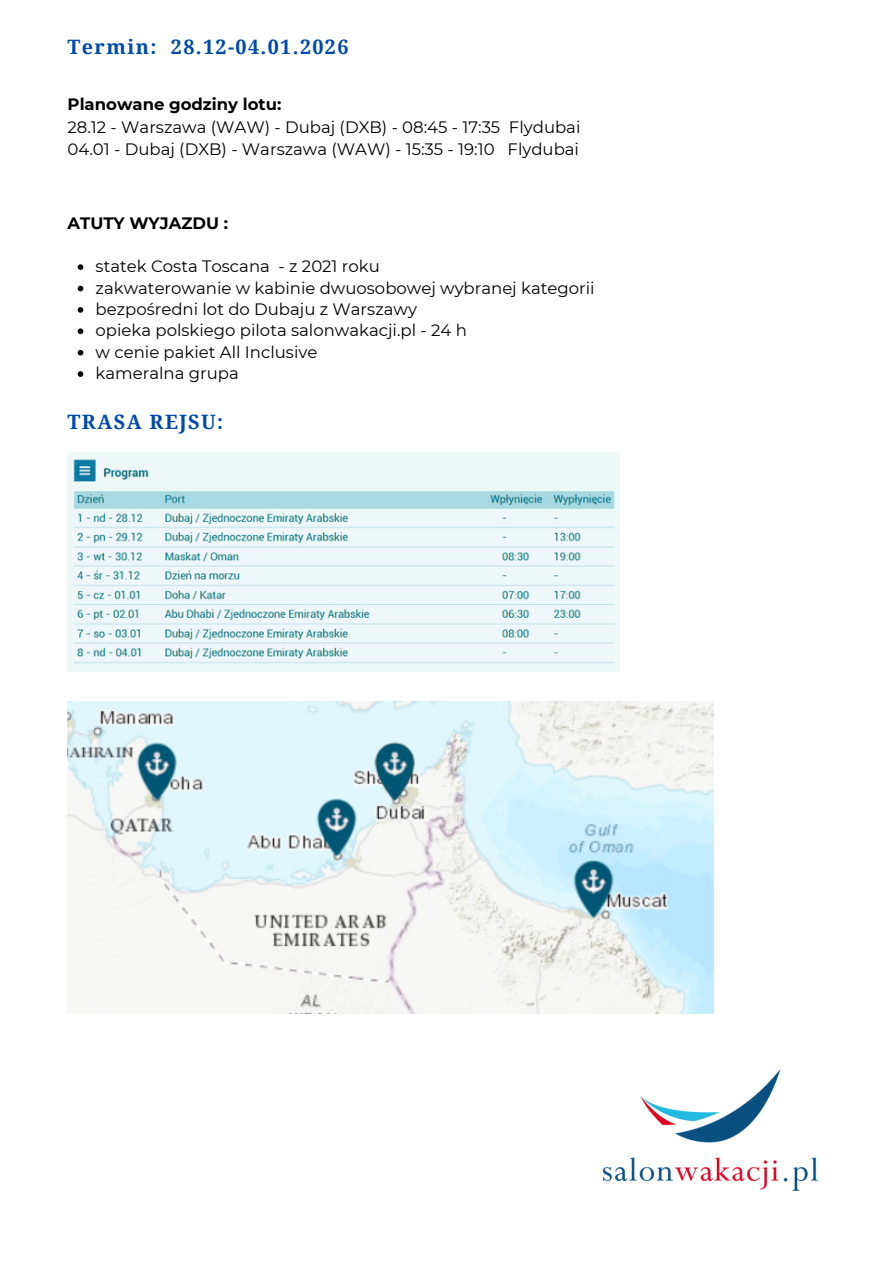
<style>
.page{position:relative;width:893px;height:1264px;background:#fff}
.page>*{position:absolute;margin:0;border:0;box-sizing:border-box;transform-origin:0 0}
.t1{font:700 19.8px "Noto Serif";letter-spacing:.07em;color:#004aad}
.t2{font:16.5px "Montserrat";color:#000}
.t3{font:700 16.5px "Montserrat";color:#000}
</style>
<div class="page">
<img style="left:68px;top:701px;width:645px;height:312px">
<img style="left:602px;top:1069px;width:217px;height:122px">
<img style="left:68px;top:453px;width:551px;height:218px">
<svg style="left:78px;top:264px;width:5px;height:6px"></svg>
<svg style="left:78px;top:286px;width:5px;height:5px"></svg>
<svg style="left:78px;top:307px;width:5px;height:6px"></svg>
<svg style="left:78px;top:328px;width:5px;height:6px"></svg>
<svg style="left:78px;top:350px;width:5px;height:5px"></svg>
<svg style="left:78px;top:371px;width:5px;height:6px"></svg>
<p class="t1" style="left:68px;top:33px;width:282px">Termin: 28.12-04.01.2026</p>
<p class="t3" style="left:68px;top:94px;width:215px">Planowane godziny lotu:</p>
<p class="t2" style="left:68px;top:117px;width:514px">28.12 - Warszawa (WAW) - Dubaj (DXB) - 08:45 - 17:35 Flydubai</p>
<h1 class="t2" style="left:68px;top:139px;width:513px">04.01 - Dubaj (DXB) - Warszawa (WAW) - 15:35 - 19:10 Flydubai</h1>
<h2 class="t3" style="left:68px;top:213px;width:162px">ATUTY WYJAZDU :</h2>
<p class="t2" style="left:96px;top:256px;width:286px">statek Costa Toscana - z 2021 roku</p>
<p class="t2" style="left:96px;top:277px;width:500px">zakwaterowanie w kabinie dwuosobowej wybranej kategorii</p>
<p class="t2" style="left:96px;top:299px;width:323px">bezpośredni lot do Dubaju z Warszawy</p>
<h3 class="t2" style="left:96px;top:320px;width:372px">opieka polskiego pilota salonwakacji.pl - 24 h</h3>
<p class="t2" style="left:96px;top:342px;width:223px">w cenie pakiet All Inclusive</p>
<p class="t2" style="left:96px;top:363px;width:144px">kameralna grupa</p>
<p class="t1" style="left:68px;top:408px;width:157px">TRASA REJSU:</p>
</div>
